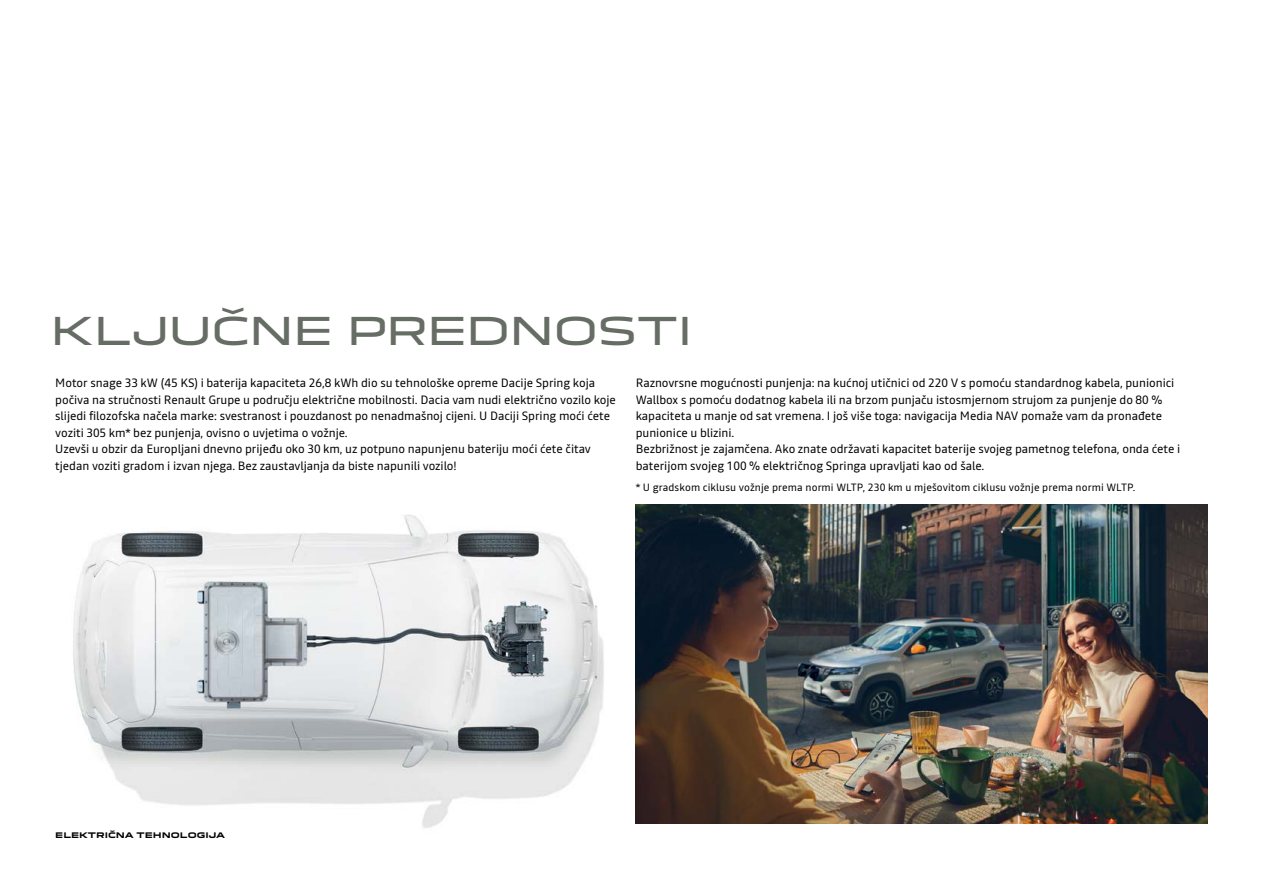
<style>
.page{position:relative;width:1263px;height:893px;background:#fff}
.page>*{position:absolute;margin:0;border:0;box-sizing:border-box;transform-origin:0 0}
.t1{font:37.5px "Dacia Block Extended";letter-spacing:-.05em;color:#666d64}
.t2{font:12px/16.5px "Read";letter-spacing:-.005em;color:#000}
.t3{font:10.5px "Read";letter-spacing:.01em;color:#000}
.t4{font:700 7.5px "Dacia Block Extended";color:#000}
</style>
<div class="page">
<img style="left:73px;top:514px;width:531px;height:314px">
<img style="left:636px;top:504px;width:572px;height:319px">
<h1 class="t1" style="left:50px;top:300px;width:645px">KLJUČNE PREDNOSTI</h1>
<p class="t2" style="left:55px;top:375px;width:562px">Motor snage 33 kW (45 KS) i baterija kapaciteta 26,8 kWh dio su tehnološke opreme Dacije Spring koja počiva na stručnosti Renault Grupe u području električne mobilnosti. Dacia vam nudi električno vozilo koje slijedi filozofska načela marke: svestranost i pouzdanost po nenadmašnoj cijeni. U Daciji Spring moći ćete voziti 305 km* bez punjenja, ovisno o uvjetima o vožnje.<br>Uzevši u obzir da Europljani dnevno prijeđu oko 30 km, uz potpuno napunjenu bateriju moći ćete čitav tjedan voziti gradom i izvan njega. Bez zaustavljanja da biste napunili vozilo!</p>
<p class="t2" style="left:636px;top:375px;width:546px">Raznovrsne mogućnosti punjenja: na kućnoj utičnici od 220 V s pomoću standardnog kabela, punionici Wallbox s pomoću dodatnog kabela ili na brzom punjaču istosmjernom strujom za punjenje do 80 % kapaciteta u manje od sat vremena. I još više toga: navigacija Media NAV pomaže vam da pronađete punionice u blizini.<br>Bezbrižnost je zajamčena. Ako znate održavati kapacitet baterije svojeg pametnog telefona, onda ćete i baterijom svojeg 100 % električnog Springa upravljati kao od šale.</p>
<p class="t3" style="left:636px;top:480px;width:501px">* U gradskom ciklusu vožnje prema normi WLTP, 230 km u mješovitom ciklusu vožnje prema normi WLTP.</p>
<p class="t4" style="left:55px;top:831px;width:171px">ELEKTRIČNA TEHNOLOGIJA</p>
</div>
